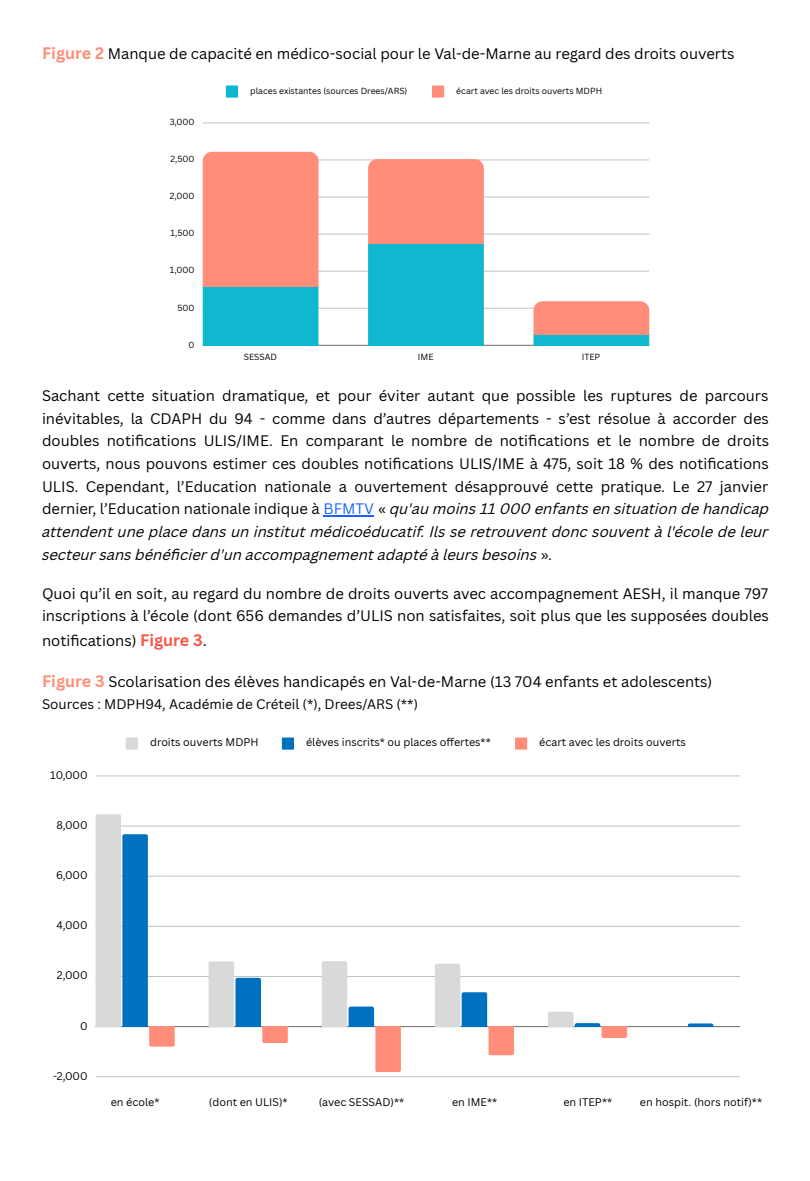
<style>
.page{position:relative;width:810px;height:1181px;background:#fff}
.page>*{position:absolute;margin:0;border:0;box-sizing:border-box;transform-origin:0 0}
.t1{font:14.85px/22.6px "Canva Sans";color:#000;text-align:justify}
.t2{font:13.5px "Canva Sans";color:#000}
.t3{font:10.8px "Canva Sans";color:#000}
.t4{font:8.55px "Canva Sans";color:#000}
.s1{font-weight:700;font-size:16.2px;color:#ff8d7a}
.s2{color:#1a62ff}
.s3{font-style:italic}
.s4{font-weight:700;font-size:16.2px;color:#f85646}
.s5{font-size:16.2px}
</style>
<div class="page">
<hr style="left:323px;top:515px;width:51px;height:1px;background:#1a62ff">
<hr style="left:203px;top:345px;width:446px;height:1px;background:#000">
<hr style="left:203px;top:308px;width:446px;height:1px;background:#000">
<hr style="left:203px;top:271px;width:446px;height:1px;background:#000">
<hr style="left:203px;top:234px;width:446px;height:1px;background:#000">
<hr style="left:203px;top:197px;width:446px;height:1px;background:#000">
<hr style="left:203px;top:160px;width:446px;height:1px;background:#000">
<hr style="left:203px;top:123px;width:446px;height:1px;background:#000">
<svg style="left:226px;top:85px;width:12px;height:13px"></svg>
<svg style="left:432px;top:85px;width:12px;height:13px"></svg>
<svg style="left:203px;top:152px;width:115px;height:193px;background:#b69a93"></svg>
<svg style="left:368px;top:159px;width:116px;height:186px;background:#7ca4a8"></svg>
<svg style="left:533px;top:301px;width:116px;height:44px;background:#c8988f"></svg>
<hr style="left:96px;top:1076px;width:644px;height:1px;background:#000">
<hr style="left:96px;top:1026px;width:644px;height:1px;background:#000">
<hr style="left:96px;top:976px;width:644px;height:1px;background:#000">
<hr style="left:96px;top:926px;width:644px;height:1px;background:#000">
<hr style="left:96px;top:876px;width:644px;height:1px;background:#000">
<hr style="left:96px;top:825px;width:644px;height:1px;background:#000">
<hr style="left:96px;top:775px;width:644px;height:1px;background:#000">
<svg style="left:126px;top:737px;width:12px;height:12px"></svg>
<svg style="left:282px;top:737px;width:12px;height:12px"></svg>
<svg style="left:515px;top:737px;width:12px;height:12px"></svg>
<svg style="left:96px;top:814px;width:79px;height:232px"></svg>
<svg style="left:209px;top:961px;width:79px;height:82px"></svg>
<svg style="left:322px;top:961px;width:79px;height:111px"></svg>
<svg style="left:435px;top:963px;width:79px;height:92px"></svg>
<svg style="left:548px;top:1012px;width:79px;height:26px"></svg>
<svg style="left:688px;top:1023px;width:25px;height:3px"></svg>
<p class="t1" style="left:42px;top:42px;width:694px"><span class="s1">Figure 2</span> Manque de capacité en médico-social pour le Val-de-Marne au regard des droits ouverts</p>
<p class="t4" style="left:170px;top:116px;width:26px">3,000</p>
<p class="t4" style="left:170px;top:153px;width:26px">2,500</p>
<p class="t4" style="left:170px;top:190px;width:26px">2,000</p>
<p class="t4" style="left:170px;top:227px;width:26px">1,500</p>
<p class="t4" style="left:170px;top:264px;width:26px">1,000</p>
<p class="t4" style="left:177px;top:301px;width:19px">500</p>
<p class="t4" style="left:189px;top:338px;width:8px">0</p>
<p class="t4" style="left:250px;top:85px;width:159px">places existantes (sources Drees/ARS)</p>
<p class="t4" style="left:456px;top:85px;width:147px">écart avec les droits ouverts MDPH</p>
<p class="t4" style="left:244px;top:350px;width:35px">SESSAD</p>
<p class="t4" style="left:418px;top:350px;width:17px">IME</p>
<p class="t4" style="left:582px;top:350px;width:20px">ITEP</p>
<p class="t1" style="left:42px;top:384px;width:729px">Sachant cette situation dramatique, et pour éviter autant que possible les ruptures de parcours inévitables, la CDAPH du 94 - comme dans d’autres départements - s’est résolue à accorder des doubles notifications ULIS/IME. En comparant le nombre de notifications et le nombre de droits ouverts, nous pouvons estimer ces doubles notifi cations ULIS/IME à 475, soit 18 % des notifi cations ULIS. Cependant, l’Education nationale a ouvertement désapprouvé cette pratique. Le 27 janvier dernier, l’Education nationale indique à <span class="s2">BFMTV</span> « <span class="s3">qu'au moins 11 000 enfants en situation de handicap attendent une place dans un institut médicoéducatif. Ils se retrouvent donc souvent à l'école de leur secteur sans bénéficier d'un accompagnement adapté à leurs besoins</span> ».</p>
<p class="t1" style="left:42px;top:582px;width:728px;line-height:22.2px">Quoi qu’il en soit, au regard du nombre de droits ouverts avec accompagnement AESH, il manque 797 inscriptions à l’école (dont 656 demandes d’ULIS non satisfaites, soit plus que les supposées doubles</p>
<p class="t1" style="left:42px;top:628px;width:166px">notifi cations) <span class="s4">Figure 3</span><span class="s5">.</span></p>
<p class="t1" style="left:42px;top:670px;width:672px"><span class="s1">Figure 3</span> Scolarisation des élèves handicapés en Val-de-Marne (13 704 enfants et adolescents)</p>
<p class="t2" style="left:42px;top:694px;width:378px">Sources : MDPH94, Académie de Créteil (*), Drees/ARS (**)</p>
<p class="t3" style="left:50px;top:767px;width:39px">10,000</p>
<p class="t3" style="left:56px;top:817px;width:33px">8,000</p>
<p class="t3" style="left:56px;top:867px;width:33px">6,000</p>
<p class="t3" style="left:56px;top:917px;width:33px">4,000</p>
<p class="t3" style="left:57px;top:967px;width:32px">2,000</p>
<p class="t3" style="left:80px;top:1018px;width:9px">0</p>
<p class="t3" style="left:53px;top:1068px;width:36px">-2,000</p>
<p class="t3" style="left:150px;top:735px;width:110px">droits ouverts MDPH</p>
<p class="t3" style="left:306px;top:735px;width:186px">élèves inscrits* ou places offertes**</p>
<p class="t3" style="left:539px;top:735px;width:148px">écart avec les droits ouverts</p>
<p class="t3" style="left:111px;top:1094px;width:50px">en école*</p>
<p class="t3" style="left:209px;top:1094px;width:80px">(dont en ULIS)*</p>
<p class="t3" style="left:319px;top:1094px;width:87px">(avec SESSAD)**</p>
<p class="t3" style="left:452px;top:1094px;width:47px">en IME**</p>
<p class="t3" style="left:563px;top:1094px;width:50px">en ITEP**</p>
<p class="t3" style="left:640px;top:1094px;width:124px">en hospit. (hors notif)**</p>
</div>
